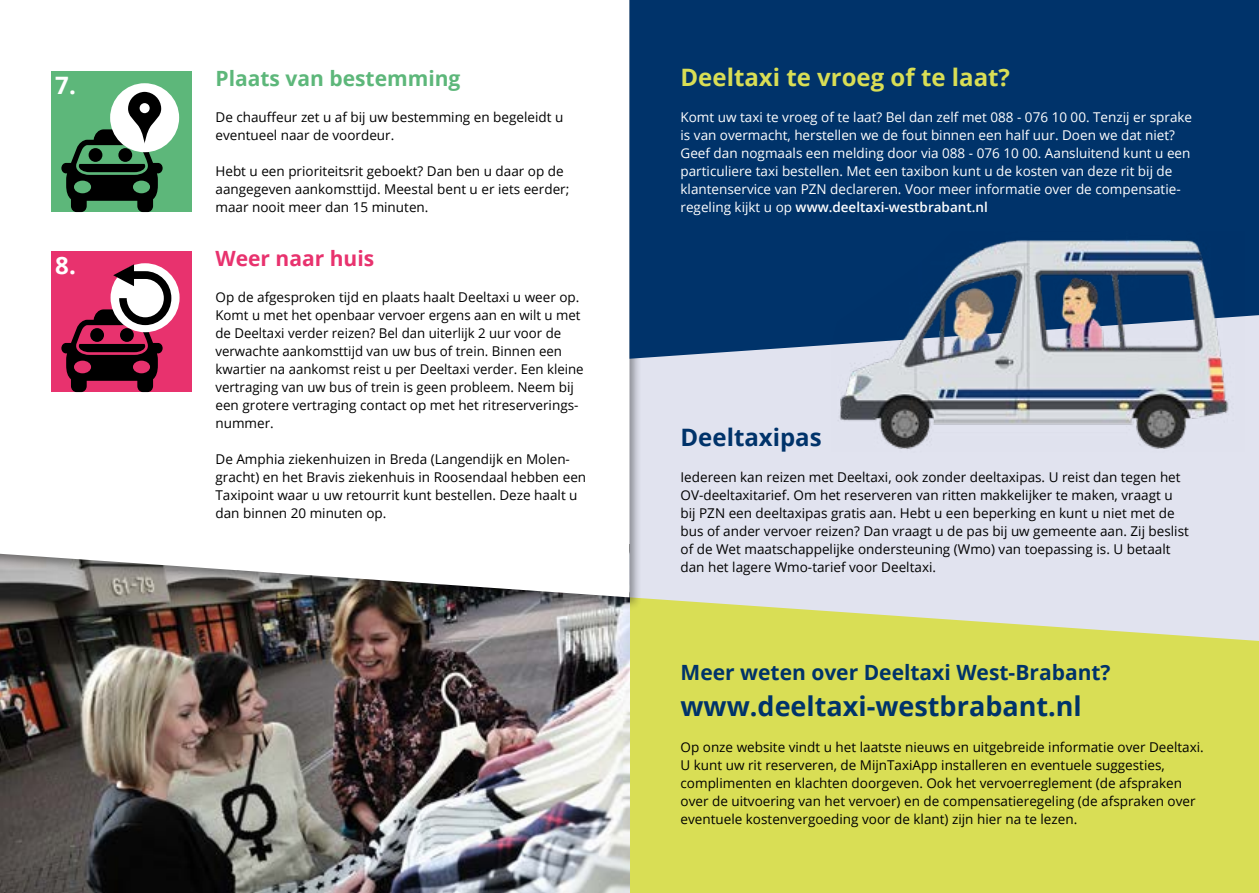
<style>
.page{position:relative;width:1259px;height:893px;background:#fff}
.page>*{position:absolute;margin:0;border:0;box-sizing:border-box;transform-origin:0 0}
.t1{font:700 27px "Open Sans";color:#00336a}
.t2{font:700 24px "Open Sans";color:#d9de55}
.t3{font:700 24px "Open Sans";color:#00336a}
.t4{font:700 24px "Open Sans";color:#fff}
.t5{font:700 21px "Open Sans";color:#00336a}
.t6{font:700 21px "Open Sans";color:#5db77a}
.t7{font:700 21px "Open Sans";color:#e8326e}
.t8{font:13.5px/18px "Open Sans";color:#000}
.t9{font:13.5px/18px "Open Sans";color:#fff}
.s1{font-weight:600}
</style>
<div class="page">
<div style="left:629px;top:0;width:630px;height:893px;background:#d9de55"></div>
<svg style="left:629px;top:611px;width:630px;height:30px"></svg>
<img style="left:0;top:611px;width:629px;height:282px">
<div style="left:0;top:0;width:1259px;height:611px;background:#000;opacity:.4"></div>
<svg style="left:0;top:0;width:629px;height:597px"></svg>
<div style="left:629px;top:0;width:630px;height:359px;background:#00336a"></div>
<div style="left:51px;top:72px;width:140px;height:140px;background:#5db77a"></div>
<div style="left:110px;top:83px;width:69px;height:69px;background:#fff;border-radius:50%"></div>
<svg style="left:61px;top:92px;width:102px;height:120px"></svg>
<div style="left:140px;top:103px;width:10px;height:10px;background:#fff;border-radius:50%"></div>
<div style="left:118px;top:148px;width:14px;height:14px;background:#000;border-radius:50%"></div>
<div style="left:89px;top:148px;width:13px;height:14px;background:#000;border-radius:50%"></div>
<div style="left:51px;top:252px;width:140px;height:140px;background:#e8326e"></div>
<svg style="left:111px;top:263px;width:69px;height:69px"></svg>
<svg style="left:61px;top:264px;width:110px;height:128px"></svg>
<div style="left:120px;top:328px;width:14px;height:14px;background:#000;border-radius:50%"></div>
<div style="left:90px;top:328px;width:14px;height:14px;background:#000;border-radius:50%"></div>
<img style="left:830px;top:231px;width:415px;height:222px">
<h2 class="t4" style="left:55px;top:69px;width:22px">7.</h2>
<h2 class="t4" style="left:55px;top:249px;width:22px">8.</h2>
<h3 class="t6" style="left:215px;top:64px;width:246px">Plaats van bestemming</h3>
<p class="t8" style="left:215px;top:108px;width:349px">De chauffeur zet u af bij uw bestemming en begeleidt u eventueel naar de voordeur.</p>
<p class="t8" style="left:215px;top:162px;width:355px">Hebt u een prioriteitsrit geboekt? Dan ben u daar op de aangegeven aankomsttijd. Meestal bent u er iets eerder; maar nooit meer dan 15 minuten.</p>
<h3 class="t7" style="left:215px;top:244px;width:160px">Weer naar huis</h3>
<p class="t8" style="left:215px;top:288px;width:370px">Op de afgesproken tijd en plaats haalt Deeltaxi u weer op.<br>Komt u met het openbaar vervoer ergens aan en wilt u met de Deeltaxi verder reizen? Bel dan uiterlijk 2 uur voor de verwachte aankomsttijd van uw bus of trein. Binnen een kwartier na aankomst reist u per Deeltaxi verder. Een kleine vertraging van uw bus of trein is geen probleem. Neem bij een grotere vertraging contact op met het ritreserverings&shy;nummer.</p>
<p class="t8" style="left:215px;top:450px;width:372px">De Amphia ziekenhuizen in Breda (Langendijk en Molen&shy;gracht) en het Bravis ziekenhuis in Roosendaal hebben een Taxipoint waar u uw retourrit kunt bestellen. Deze haalt u dan binnen 20 minuten op.</p>
<h2 class="t2" style="left:680px;top:60px;width:331px">Deeltaxi te vroeg of te laat?</h2>
<p class="t9" style="left:680px;top:108px;width:513px">Komt uw taxi te vroeg of te laat? Bel dan zelf met 088 - 076 10 00. Tenzij er sprake is van overmacht, herstellen we de fout binnen een half uur. Doen we dat niet?<br>Geef dan nogmaals een melding door via 088 - 076 10 00. Aansluitend kunt u een particuliere taxi bestellen. Met een taxibon kunt u de kosten van deze rit bij de klantenservice van PZN declareren. Voor meer informatie over de compensatie&shy;regeling kijkt u op <span class="s1">www.deeltaxi-westbrabant.nl</span></p>
<h2 class="t3" style="left:680px;top:420px;width:143px">Deeltaxipas</h2>
<p class="t8" style="left:680px;top:468px;width:510px">Iedereen kan reizen met Deeltaxi, ook zonder deeltaxipas. U reist dan tegen het OV-deeltaxitarief. Om het reserveren van ritten makkelijker te maken, vraagt u bij PZN een deeltaxipas gratis aan. Hebt u een beperking en kunt u niet met de bus of ander vervoer reizen? Dan vraagt u de pas bij uw gemeente aan. Zij beslist of de Wet maatschappelijke ondersteuning (Wmo) van toepassing is. U betaalt dan het lagere Wmo-tarief voor Deeltaxi.</p>
<h3 class="t5" style="left:680px;top:658px;width:431px">Meer weten over Deeltaxi West-Brabant?</h3>
<h1 class="t1" style="left:680px;top:687px;width:403px">www.deeltaxi-westbrabant.nl</h1>
<p class="t8" style="left:680px;top:738px;width:525px">Op onze website vindt u het laatste nieuws en uitgebreide informatie over Deeltaxi.<br>U kunt uw rit reserveren, de MijnTaxiApp installeren en eventuele suggesties, complimenten en klachten doorgeven. Ook het vervoerreglement (de afspraken over de uitvoering van het vervoer) en de compensatieregeling (de afspraken over eventuele kostenvergoeding voor de klant) zijn hier na te lezen.</p>
</div>
